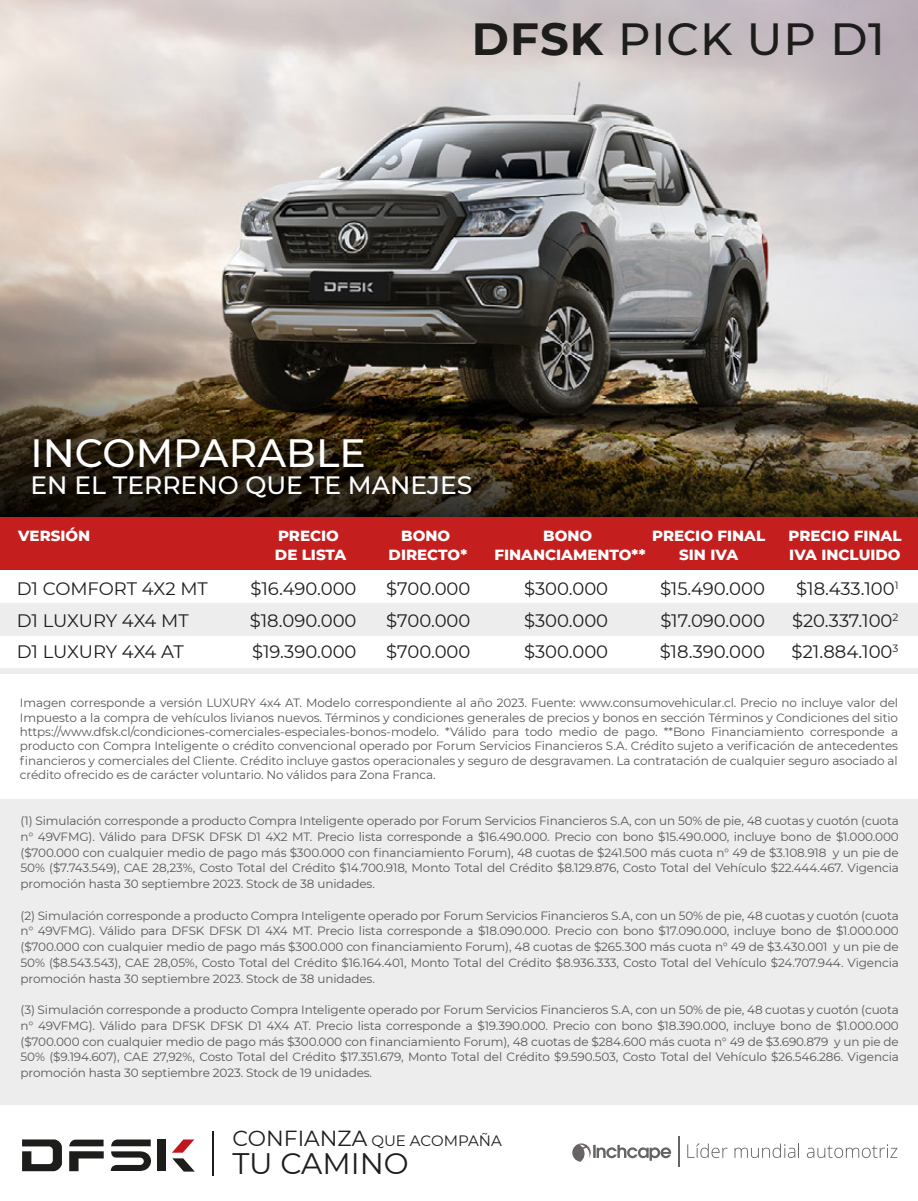
<style>
.page{position:relative;width:918px;height:1201px;background:#fff}
.page>*{position:absolute;margin:0;border:0;box-sizing:border-box;transform-origin:0 0}
.t1{font:500 45px "Montserrat";letter-spacing:.025em;color:#1d1d1b}
.t2{font:500 39.45px "Montserrat";color:#fff}
.t3{font:29.7px "Montserrat";color:#1d1d1b}
.t4{font:500 25.05px "Montserrat";color:#fff}
.t5{font:18px "Montserrat";color:#1d1d1b}
.t6{font:800 15px "Montserrat";color:#fff}
.t7{font:15px "Montserrat";color:#1d1d1b}
.t8{font:12px/15.8px "Montserrat";letter-spacing:-.01em;color:#575756;text-align:justify}
.s1{font-weight:700}
.s2{font-size:21.75px}
</style>
<div class="page">
<img style="left:0;top:0;width:918px;height:194px">
<img style="left:0;top:194px;width:918px;height:323px">
<div style="left:0;top:799px;width:918px;height:306px;background:#ededed"></div>
<div style="left:0;top:604px;width:918px;height:32px;background:#ededed"></div>
<div style="left:0;top:668px;width:918px;height:5px;background:#ededed"></div>
<div style="left:0;top:517px;width:918px;height:53px;background:#c41f1e"></div>
<svg style="left:22px;top:1139px;width:40px;height:32px"></svg>
<svg style="left:69px;top:1140px;width:35px;height:31px"></svg>
<div style="left:158px;top:1140px;width:8px;height:31px;background:#1d1d1b"></div>
<svg style="left:172px;top:1139px;width:23px;height:33px"></svg>
<svg style="left:111px;top:1139px;width:40px;height:32px"></svg>
<hr style="left:212px;top:1131px;width:1px;height:44px;background:#1d1d1b">
<svg style="left:572px;top:1143px;width:99px;height:19px"></svg>
<svg style="left:687px;top:1143px;width:41px;height:15px"></svg>
<svg style="left:735px;top:1144px;width:64px;height:14px"></svg>
<svg style="left:807px;top:1144px;width:90px;height:14px"></svg>
<hr style="left:679px;top:1136px;width:1px;height:31px;background:#666362">
<img style="left:5px;top:408px;width:493px;height:109px">
<h1 class="t1" style="left:472px;top:7px;width:414px"><span class="s1">DFSK</span> PICK UP D1</h1>
<h2 class="t2" style="left:31px;top:426px;width:337px">INCOMPARABLE</h2>
<h3 class="t4" style="left:31px;top:468px;width:443px">EN EL TERRENO QUE TE MANEJES</h3>
<p class="t6" style="left:18px;top:525px;width:74px">VERSIÓN</p>
<p class="t6" style="left:278px;top:525px;width:62px">PRECIO</p>
<p class="t6" style="left:401px;top:525px;width:51px">BONO</p>
<p class="t6" style="left:543px;top:525px;width:51px">BONO</p>
<p class="t6" style="left:652px;top:525px;width:115px">PRECIO FINAL</p>
<p class="t6" style="left:788px;top:525px;width:115px">PRECIO FINAL</p>
<p class="t6" style="left:275px;top:544px;width:73px">DE LISTA</p>
<p class="t6" style="left:389px;top:544px;width:80px">DIRECTO*</p>
<p class="t6" style="left:494px;top:544px;width:153px">FINANCIAMENTO**</p>
<p class="t6" style="left:679px;top:544px;width:60px">SIN IVA</p>
<p class="t6" style="left:789px;top:544px;width:113px">IVA INCLUIDO</p>
<h3 class="t5" style="left:17px;top:576px;width:193px">D1 COMFORT 4X2 MT</h3>
<h3 class="t5" style="left:251px;top:576px;width:107px">$16.490.000</h3>
<h3 class="t5" style="left:386px;top:576px;width:86px">$700.000</h3>
<h3 class="t5" style="left:524px;top:576px;width:86px">$300.000</h3>
<h3 class="t5" style="left:660px;top:576px;width:106px">$15.490.000</h3>
<h3 class="t5" style="left:796px;top:576px;width:104px">$18.433.100<sup>1</sup></h3>
<h3 class="t5" style="left:17px;top:608px;width:173px">D1 LUXURY 4X4 MT</h3>
<h3 class="t5" style="left:250px;top:608px;width:108px">$18.090.000</h3>
<h3 class="t5" style="left:386px;top:608px;width:86px">$700.000</h3>
<h3 class="t5" style="left:524px;top:608px;width:86px">$300.000</h3>
<h3 class="t5" style="left:660px;top:608px;width:106px">$17.090.000</h3>
<h3 class="t5" style="left:792px;top:608px;width:108px">$20.337.100<sup>2</sup></h3>
<h3 class="t5" style="left:17px;top:639px;width:169px">D1 LUXURY 4X4 AT</h3>
<h3 class="t5" style="left:252px;top:639px;width:106px">$19.390.000</h3>
<h3 class="t5" style="left:386px;top:639px;width:86px">$700.000</h3>
<h3 class="t5" style="left:524px;top:639px;width:86px">$300.000</h3>
<h3 class="t5" style="left:660px;top:639px;width:107px">$18.390.000</h3>
<h3 class="t5" style="left:792px;top:639px;width:108px">$21.884.100<sup>3</sup></h3>
<p class="t8" style="left:20px;top:695px;width:880px;line-height:14.4px">Imagen corresponde a versión LUXURY 4x4 AT. Modelo correspondiente al año 2023. Fuente: www.consumovehicular.cl. Precio no incluye valor del Impuesto a la compra de vehículos livianos nuevos. Términos y condiciones generales de precios y bonos en sección Términos y Condiciones del sitio https://www.dfsk.cl/condiciones-comerciales-especiales-bonos-modelo. *Válido para todo medio de pago. **Bono Financiamiento corresponde a producto con Compra Inteligente o crédito convencional operado por Forum Servicios Financieros S.A. Crédito sujeto a verificación de antecedentes financieros y comerciales del Cliente. Crédito incluye gastos operacionales y seguro de desgravamen. La contratación de cualquier seguro asociado al crédito ofrecido es de carácter voluntario. No válidos para Zona Franca.</p>
<p class="t8" style="left:21px;top:813px;width:880px">(1) Simulación corresponde a producto Compra Inteligente operado por Forum Servicios Financieros S.A, con un 50% de pie, 48 cuotas y cuotón (cuota n° 49VFMG). Válido para DFSK DFSK D1 4X2 MT. Precio lista corresponde a $16.490.000. Precio con bono $15.490.000, incluye bono de $1.000.000 ($700.000 con cualquier medio de pago más $300.000 con financiamiento Forum), 48 cuotas de $241.500 más cuota n° 49 de $3.108.918 y un pie de 50% ($7.743.549), CAE 28,23%, Costo Total del Crédito $14.700.918, Monto Total del Crédito $8.129.876, Costo Total del Vehículo $22.444.467. Vigencia promoción hasta 30 septiembre 2023. Stock de 38 unidades.</p>
<p class="t8" style="left:21px;top:907px;width:880px">(2) Simulación corresponde a producto Compra Inteligente operado por Forum Servicios Financieros S.A, con un 50% de pie, 48 cuotas y cuotón (cuota n° 49VFMG). Válido para DFSK DFSK D1 4X4 MT. Precio lista corresponde a $18.090.000. Precio con bono $17.090.000, incluye bono de $1.000.000 ($700.000 con cualquier medio de pago más $300.000 con financiamiento Forum), 48 cuotas de $265.300 más cuota n° 49 de $3.430.001 y un pie de 50% ($8.543.543), CAE 28,05%, Costo Total del Crédito $16.164.401, Monto Total del Crédito $8.936.333, Costo Total del Vehículo $24.707.944. Vigencia promoción hasta 30 septiembre 2023. Stock de 38 unidades.</p>
<p class="t8" style="left:21px;top:1002px;width:880px">(3) Simulación corresponde a producto Compra Inteligente operado por Forum Servicios Financieros S.A, con un 50% de pie, 48 cuotas y cuotón (cuota n° 49VFMG). Válido para DFSK DFSK D1 4X4 AT. Precio lista corresponde a $19.390.000. Precio con bono $18.390.000, incluye bono de $1.000.000 ($700.000 con cualquier medio de pago más $300.000 con financiamiento Forum), 48 cuotas de $284.600 más cuota n° 49 de $3.690.879 y un pie de 50% ($9.194.607), CAE 27,92%, Costo Total del Crédito $17.351.679, Monto Total del Crédito $9.590.503, Costo Total del Vehículo $26.546.286. Vigencia promoción hasta 30 septiembre 2023. Stock de 19 unidades.</p>
<p class="t7" style="left:233px;top:1131px;width:271px"><span class="s2">CONFIANZA</span> QUE ACOMPAÑA</p>
<h3 class="t3" style="left:233px;top:1143px;width:178px">TU CAMINO</h3>
</div>
